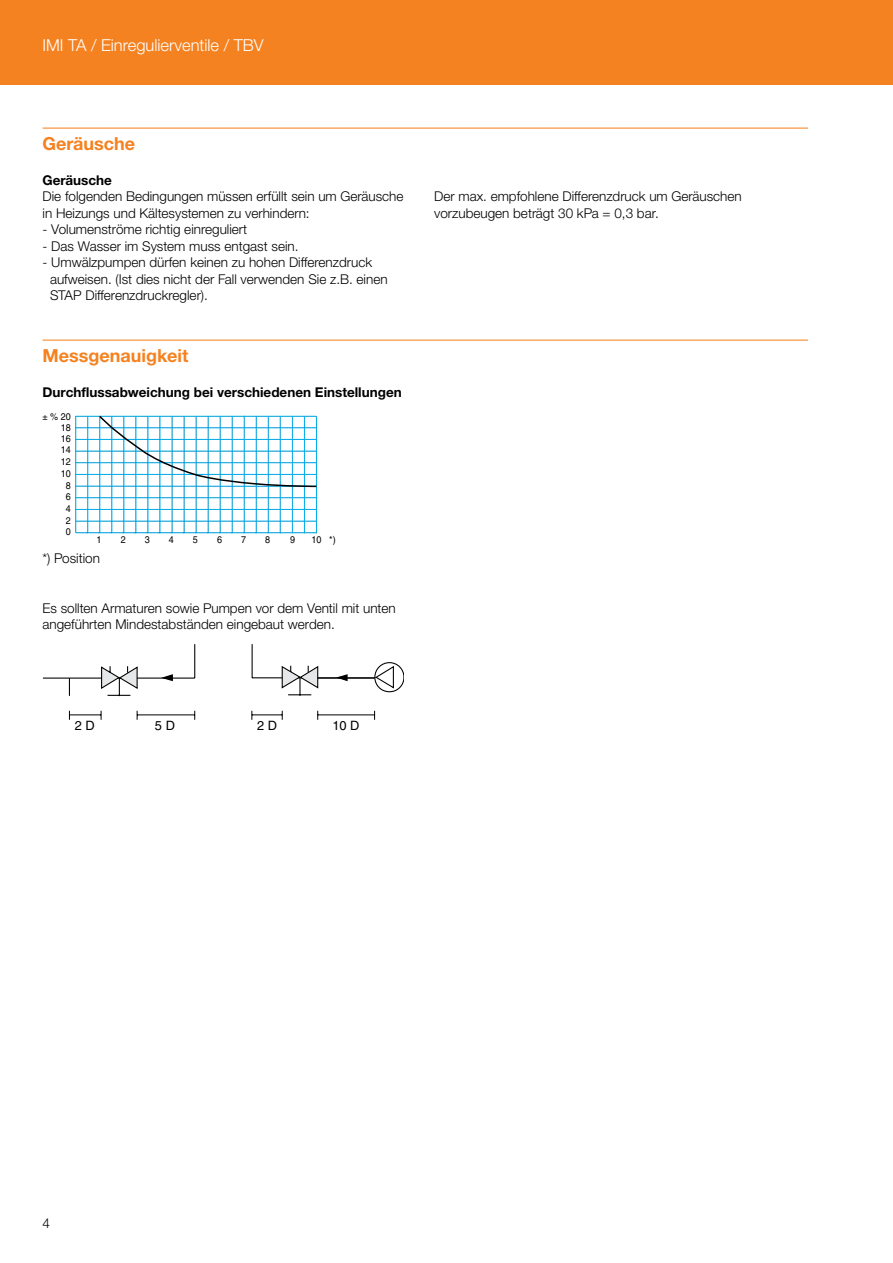
<style>
.page{position:relative;width:893px;height:1263px;background:#fff}
.page>*{position:absolute;margin:0;border:0;box-sizing:border-box;transform-origin:0 0}
.t1{font:700 18px "Helvetica Neue LTW1 G";color:#f58220}
.t2{font:300 16.5px "Helvetica Neue LTW1 G";color:#fff}
.t3{font:300 13.5px/16.5px "Helvetica Neue LTW1 G";color:#000}
.t4{font:700 13.5px "Helvetica Neue LTW1 G";color:#000}
.t5{font:12.9px "Helvetica";color:#000}
.t6{font:9.75px "Helvetica";color:#000;scale:.93 1}
</style>
<div class="page">
<div style="left:0;top:0;width:893px;height:85px;background:#f58220"></div>
<hr style="left:43px;top:128px;width:765px;height:1px;background:#f58220">
<hr style="left:43px;top:340px;width:765px;height:1px;background:#f58220">
<hr style="left:76px;top:532px;width:241px;height:1px;background:#00aeef">
<hr style="left:76px;top:521px;width:241px;height:1px;background:#00aeef">
<hr style="left:76px;top:509px;width:241px;height:1px;background:#00aeef">
<hr style="left:76px;top:497px;width:240px;height:1px;background:#00aeef">
<hr style="left:75px;top:416px;width:1px;height:117px;background:#00aeef">
<hr style="left:87px;top:416px;width:1px;height:117px;background:#00aeef">
<hr style="left:99px;top:416px;width:1px;height:117px;background:#00aeef">
<hr style="left:111px;top:416px;width:1px;height:117px;background:#00aeef">
<hr style="left:124px;top:416px;width:1px;height:117px;background:#00aeef">
<hr style="left:136px;top:417px;width:1px;height:116px;background:#00aeef">
<hr style="left:148px;top:417px;width:1px;height:116px;background:#00aeef">
<hr style="left:160px;top:416px;width:1px;height:117px;background:#00aeef">
<hr style="left:172px;top:416px;width:1px;height:117px;background:#00aeef">
<hr style="left:184px;top:416px;width:1px;height:117px;background:#00aeef">
<hr style="left:196px;top:416px;width:1px;height:117px;background:#00aeef">
<hr style="left:208px;top:416px;width:1px;height:117px;background:#00aeef">
<hr style="left:220px;top:416px;width:1px;height:117px;background:#00aeef">
<hr style="left:232px;top:416px;width:1px;height:117px;background:#00aeef">
<hr style="left:244px;top:416px;width:1px;height:117px;background:#00aeef">
<hr style="left:256px;top:416px;width:1px;height:117px;background:#00aeef">
<hr style="left:268px;top:417px;width:1px;height:116px;background:#00aeef">
<hr style="left:280px;top:417px;width:1px;height:116px;background:#00aeef">
<hr style="left:292px;top:416px;width:1px;height:117px;background:#00aeef">
<hr style="left:304px;top:417px;width:1px;height:116px;background:#00aeef">
<hr style="left:316px;top:416px;width:1px;height:117px;background:#00aeef">
<svg style="left:76px;top:415px;width:241px;height:73px"></svg>
<hr style="left:43px;top:677px;width:152px;height:2px;background:#000">
<hr style="left:194px;top:644px;width:1px;height:34px;background:#000">
<hr style="left:252px;top:644px;width:1px;height:34px;background:#000">
<hr style="left:252px;top:677px;width:152px;height:1px;background:#000">
<svg style="left:281px;top:665px;width:38px;height:31px"></svg>
<svg style="left:100px;top:666px;width:39px;height:31px"></svg>
<svg style="left:69px;top:679px;width:1px;height:17px"></svg>
<hr style="left:318px;top:677px;width:73px;height:2px;background:#000">
<svg style="left:374px;top:662px;width:30px;height:31px"></svg>
<hr style="left:69px;top:715px;width:32px;height:1px;background:#000">
<hr style="left:137px;top:715px;width:58px;height:1px;background:#000">
<hr style="left:252px;top:715px;width:30px;height:1px;background:#000">
<hr style="left:318px;top:715px;width:57px;height:1px;background:#000">
<svg style="left:333px;top:674px;width:16px;height:8px"></svg>
<svg style="left:158px;top:674px;width:16px;height:8px"></svg>
<p class="t2" style="left:43px;top:35px;width:223px">IMI TA / Einregulierventile / TBV</p>
<h1 class="t1" style="left:43px;top:132px;width:94px">Geräusche</h1>
<p class="t4" style="left:43px;top:172px;width:71px">Geräusche</p>
<p class="t3" style="left:43px;top:188px;width:363px">Die folgenden Bedingungen müssen erfüllt sein um Geräusche in Heizungs und Kältesystemen zu verhindern:</p>
<p class="t3" style="left:43px;top:221px;width:206px">- Volumenströme richtig einreguliert</p>
<p class="t3" style="left:43px;top:238px;width:257px">- Das Wasser im System muss entgast sein.</p>
<p class="t3" style="left:50px;top:254px;width:339px;text-indent:-8px">- Umwälzpumpen dürfen keinen zu hohen Differenzdruck aufweisen. (Ist dies nicht der Fall verwenden Sie z.B. einen<br>STAP Differenzdruckregler).</p>
<h1 class="t1" style="left:43px;top:344px;width:148px">Messgenauigkeit</h1>
<p class="t4" style="left:43px;top:384px;width:361px">Durchflussabweichung bei verschiedenen Einstellungen</p>
<p class="t6" style="left:43px;top:410px;width:32px">± % 20</p>
<p class="t6" style="left:61px;top:421px;width:12px">18</p>
<p class="t6" style="left:61px;top:433px;width:12px">16</p>
<p class="t6" style="left:61px;top:444px;width:12px">14</p>
<p class="t6" style="left:61px;top:456px;width:12px">12</p>
<p class="t6" style="left:61px;top:468px;width:12px">10</p>
<p class="t6" style="left:66px;top:479px;width:7px">8</p>
<p class="t6" style="left:66px;top:491px;width:7px">6</p>
<p class="t6" style="left:66px;top:503px;width:7px">4</p>
<p class="t6" style="left:66px;top:515px;width:7px">2</p>
<p class="t6" style="left:66px;top:526px;width:7px">0</p>
<p class="t6" style="left:97px;top:534px;width:7px">1</p>
<p class="t6" style="left:121px;top:534px;width:7px">2</p>
<p class="t6" style="left:145px;top:534px;width:7px">3</p>
<p class="t6" style="left:169px;top:534px;width:7px">4</p>
<p class="t6" style="left:193px;top:534px;width:7px">5</p>
<p class="t6" style="left:217px;top:534px;width:7px">6</p>
<p class="t6" style="left:241px;top:534px;width:7px">7</p>
<p class="t6" style="left:265px;top:534px;width:7px">8</p>
<p class="t6" style="left:329px;top:534px;width:9px">*)</p>
<p class="t6" style="left:290px;top:534px;width:7px">9</p>
<p class="t6" style="left:312px;top:534px;width:12px">10</p>
<p class="t3" style="left:43px;top:550px;width:59px">*) Position</p>
<p class="t3" style="left:43px;top:600px;width:355px">Es sollten Armaturen sowie Pumpen vor dem Ventil mit unten angeführten Mindestabständen eingebaut werden.</p>
<p class="t3" style="left:434px;top:188px;width:309px">Der max. empfohlene Differenzdruck um Geräuschen vorzubeugen beträgt 30 kPa = 0,3 bar.</p>
<p class="t5" style="left:75px;top:718px;width:22px">2 D</p>
<p class="t5" style="left:155px;top:718px;width:22px">5 D</p>
<p class="t5" style="left:257px;top:718px;width:22px">2 D</p>
<p class="t5" style="left:332px;top:718px;width:29px">10 D</p>
<p class="t3" style="left:43px;top:1215px;width:9px">4</p>
</div>
